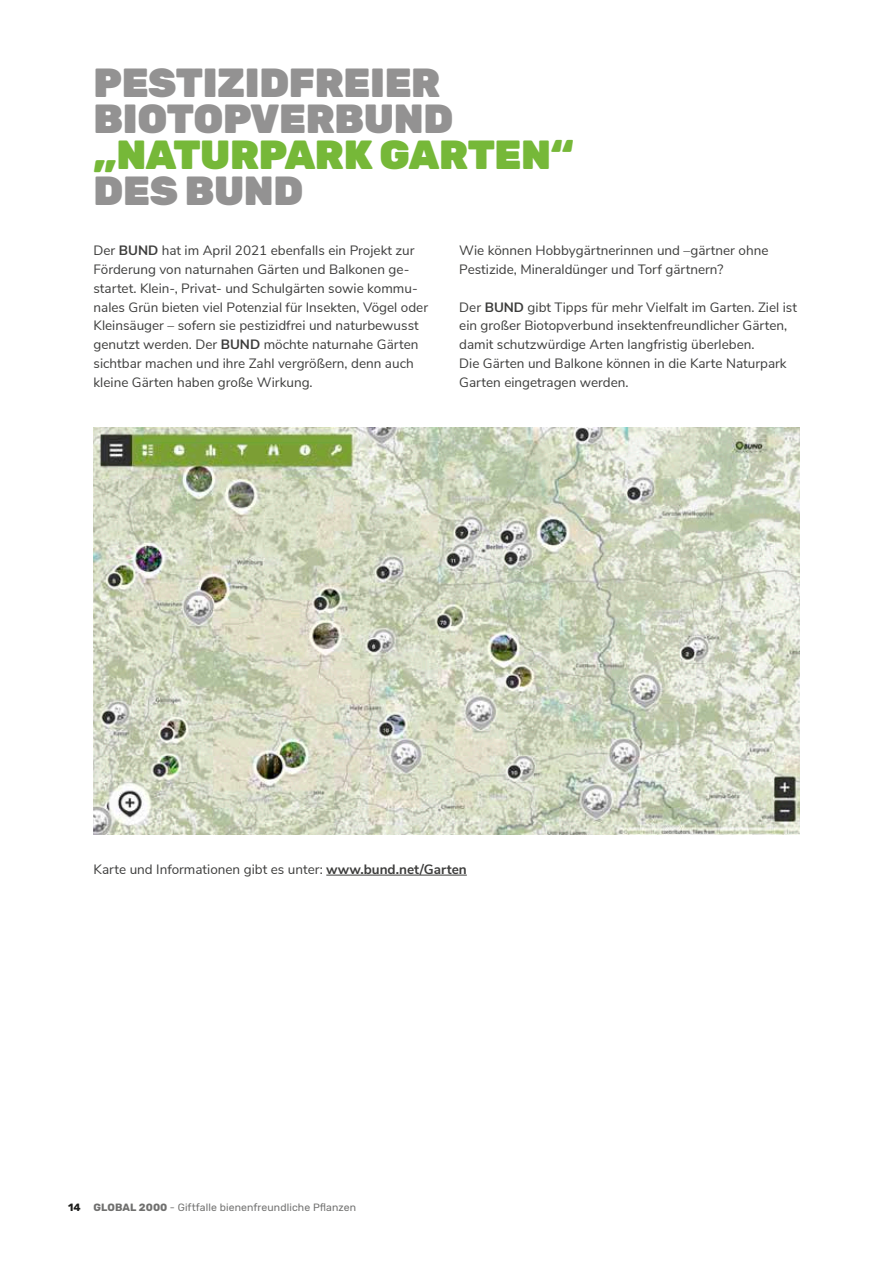
<style>
.page{position:relative;width:893px;height:1263px;background:#fff}
.page>*{position:absolute;margin:0;border:0;box-sizing:border-box;transform-origin:0 0}
.t1{font:900 40.5px/36px "Rubik";letter-spacing:-.01em;color:#939292}
.t2{font:900 40.5px "Rubik";letter-spacing:-.01em;color:#76b838}
.t3{font:13.5px/18.8px "Nunito Sans";color:#3d3d3c}
.t4{font:10.5px "Rubik";letter-spacing:.01em;color:#70706f}
.s1{font-weight:700}
.s2{font-weight:700;color:#1d1d1b}
</style>
<div class="page">
<img style="left:94px;top:428px;width:705px;height:407px">
<hr style="left:326px;top:875px;width:141px;height:1px;background:#3d3d3c">
<h1 class="t1" style="left:94px;top:66px;width:361px">PESTIZIDFREIER<br>BIOTOPVERBUND</h1>
<h1 class="t2" style="left:94px;top:131px;width:482px">„NATURPARK GARTEN“</h1>
<h1 class="t1" style="left:94px;top:174px;width:211px">DES BUND</h1>
<p class="t3" style="left:94px;top:240px;width:336px">Der <span class="s1">BUND</span> hat im April 2021 ebenfalls ein Projekt zur Förderung von naturnahen Gärten und Balkonen ge&shy;startet. Klein-, Privat- und Schulgärten sowie kommu&shy;nales Grün bieten viel Potenzial für Insekten, Vögel oder Kleinsäuger – sofern sie pestizidfrei und naturbewusst genutzt werden. Der <span class="s1">BUND</span> möchte naturnahe Gärten sichtbar machen und ihre Zahl vergrößern, denn auch kleine Gärten haben große Wirkung.</p>
<p class="t3" style="left:459px;top:240px;width:311px">Wie können Hobbygärtnerinnen und –gärtner ohne<br>Pestizide, Mineraldünger und Torf gärtnern?</p>
<p class="t3" style="left:459px;top:297px;width:339px">Der <span class="s1">BUND</span> gibt Tipps für mehr Vielfalt im Garten. Ziel ist ein großer Biotopverbund insektenfreundlicher Gärten, damit schutzwürdige Arten langfristig überleben.<br>Die Gärten und Balkone können in die Karte Naturpark Garten eingetragen werden.</p>
<p class="t3" style="left:94px;top:859px;width:375px">Karte und Informationen gibt es unter: <span class="s1">www.bund.net/Garten</span></p>
<p class="t4" style="left:68px;top:1201px;width:290px"><span class="s2">14</span> <span class="s1">GLOBAL 2000</span> - Giftfalle bienenfreundliche Pflanzen</p>
</div>
